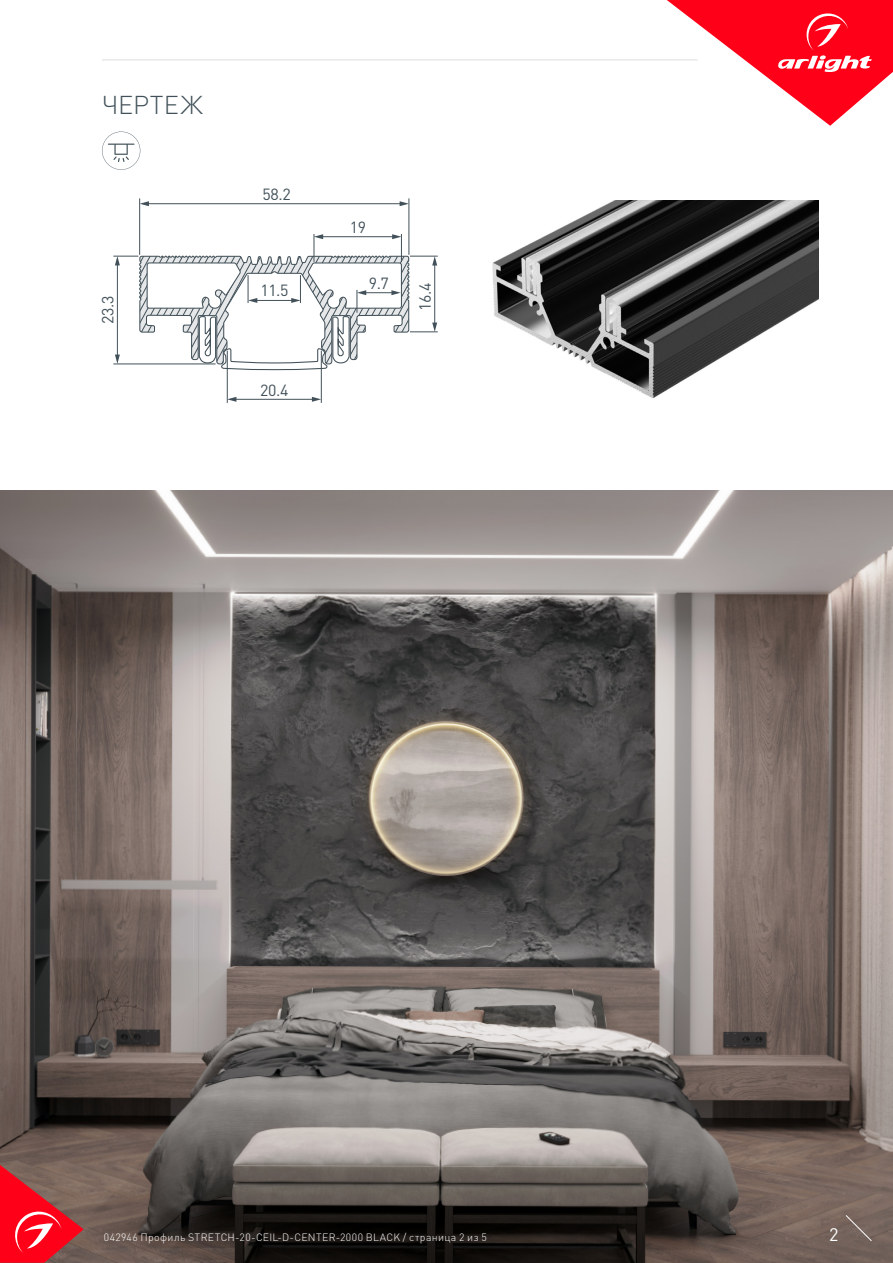
<style>
.page{position:relative;width:893px;height:1263px;background:#fff}
.page>*{position:absolute;margin:0;border:0;box-sizing:border-box;transform-origin:0 0}
.t1{font:300 25.5px "DIN Pro";letter-spacing:.01em;color:#425159}
.t2{font:18px "DIN Pro";color:#fff}
.t3{font:16.05px "DIN Pro";letter-spacing:-.025em;color:#425159}
.t4{font:300 10.5px "DIN Pro";letter-spacing:.04em;color:#fff}
</style>
<div class="page">
<hr style="left:147px;top:203px;width:254px;height:1px;background:#425159">
<svg style="left:400px;top:201px;width:9px;height:5px"></svg>
<svg style="left:140px;top:201px;width:9px;height:5px"></svg>
<hr style="left:409px;top:198px;width:1px;height:57px;background:#425159">
<hr style="left:139px;top:198px;width:1px;height:57px;background:#425159">
<hr style="left:235px;top:399px;width:79px;height:1px;background:#425159">
<svg style="left:312px;top:397px;width:9px;height:5px"></svg>
<svg style="left:228px;top:397px;width:8px;height:5px"></svg>
<hr style="left:227px;top:351px;width:1px;height:52px;background:#425159">
<hr style="left:321px;top:351px;width:1px;height:52px;background:#425159">
<svg style="left:113px;top:234px;width:325px;height:137px"></svg>
<img style="left:0;top:490px;width:893px;height:773px">
<svg style="left:0;top:1165px;width:84px;height:98px;background:#c9353f"></svg>
<svg style="left:845px;top:1215px;width:27px;height:26px"></svg>
<svg style="left:667px;top:0;width:226px;height:126px"></svg>
<hr style="left:102px;top:60px;width:595px;height:1px;background:#dcdddf">
<img style="left:492px;top:201px;width:327px;height:197px">
<svg style="left:102px;top:132px;width:38px;height:38px"></svg>
<p class="t1" style="left:102px;top:87px;width:102px">ЧЕРТЕЖ</p>
<p class="t3" style="left:97px;top:324px;width:30px;rotate:-90deg">23.3</p>
<p class="t3" style="left:263px;top:183px;width:30px">58.2</p>
<p class="t3" style="left:260px;top:280px;width:30px">11.5</p>
<p class="t3" style="left:260px;top:379px;width:30px">20.4</p>
<p class="t3" style="left:350px;top:216px;width:18px">19</p>
<p class="t3" style="left:369px;top:272px;width:22px">9.7</p>
<p class="t3" style="left:414px;top:311px;width:30px;rotate:-90deg">16.4</p>
<p class="t4" style="left:104px;top:1230px;width:384px">042946 Профиль STRETCH-20-CEIL-D-CENTER-2000 BLACK / страница 2 из 5</p>
<p class="t2" style="left:829px;top:1222px;width:11px">2</p>
</div>
